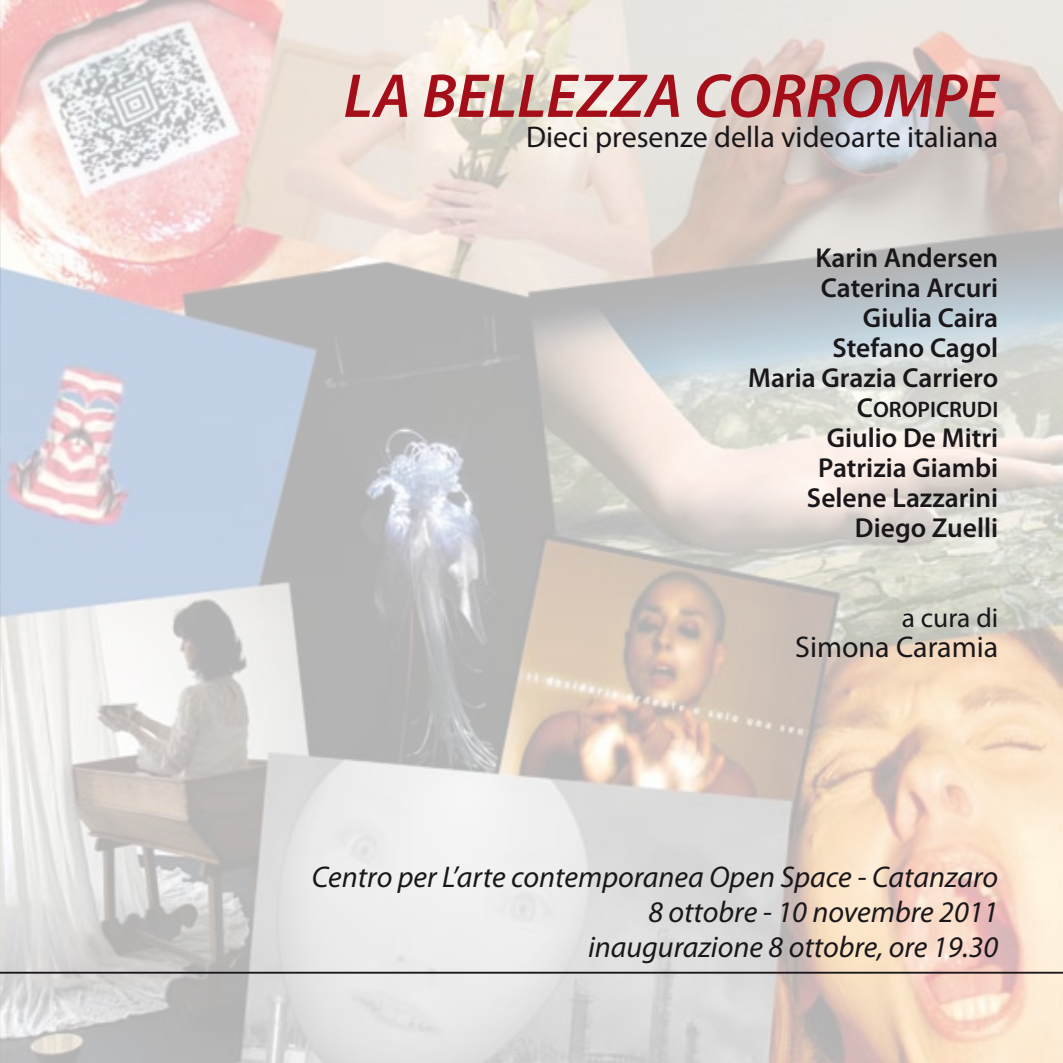
<style>
.page{position:relative;width:1063px;height:1063px;background:#fff}
.page>*{position:absolute;margin:0;border:0;box-sizing:border-box;transform-origin:0 0}
.t1{font:italic 600 62.5px "Myriad Pro";color:#a30e19}
.t2{font:italic 30px/35px "Myriad Pro";color:#1a171b;text-align:right}
.t3{font:30px "Myriad Pro";color:#1a171b}
.t4{font:600 27.5px/30px "Myriad Pro";color:#1a171b;text-align:right}
.t5{font:27.5px "Myriad Pro";color:#1a171b}
.t6{font:600 22.5px "Myriad Pro";color:#1a171b}
.s1{font-size:27.5px}
</style>
<div class="page">
<img style="left:0;top:0;width:1063px;height:1063px">
<hr style="left:0;top:972px;width:1063px;height:2px;background:#1a171b">
<h1 class="t1" style="left:344px;top:56px;width:656px">LA BELLEZZA CORROMPE</h1>
<p class="t3" style="left:526px;top:118px;width:474px">Dieci presenze della videoarte italiana</p>
<p class="t4" style="left:748px;top:242px;width:252px">Karin Andersen<br>Caterina Arcuri<br>Giulia Caira<br>Stefano Cagol<br>Maria Grazia Carriero</p>
<p class="t6" style="left:857px;top:395px;width:143px"><span class="s1">C</span>OROPICRUDI</p>
<p class="t4" style="left:807px;top:422px;width:193px">Giulio De Mitri<br>Patrizia Giambi<br>Selene Lazzarini<br>Diego Zuelli</p>
<p class="t5" style="left:902px;top:601px;width:98px">a cura di</p>
<p class="t3" style="left:795px;top:628px;width:205px">Simona Caramia</p>
<p class="t2" style="left:312px;top:859px;width:688px">Centro per L’arte contemporanea Open Space - Catanzaro<br>8 ottobre - 10 novembre 2011<br>inaugurazione 8 ottobre, ore 19.30</p>
</div>
